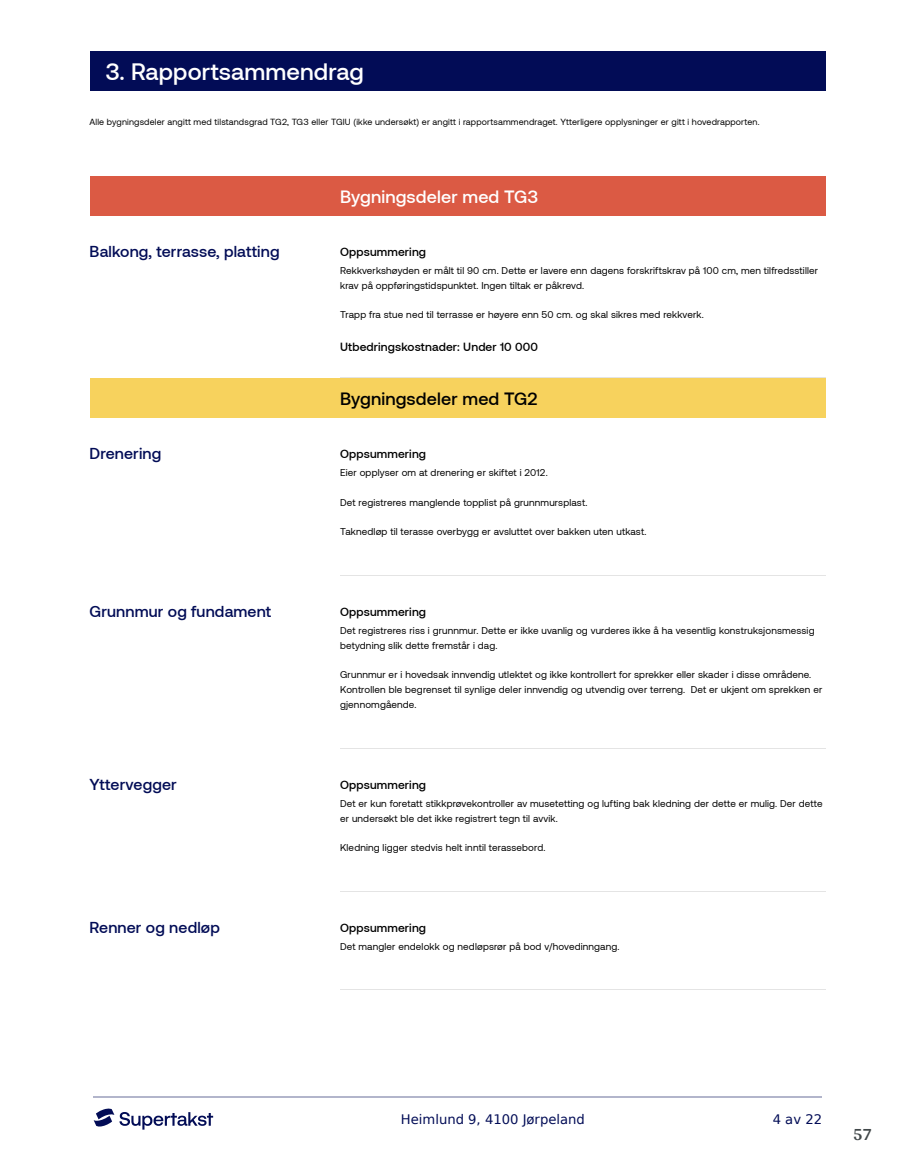
<style>
.page{position:relative;width:915px;height:1172px;background:#fff}
.page>*{position:absolute;margin:0;border:0;box-sizing:border-box;transform-origin:0 0}
.t1{font:500 23.7px "Aeonik";letter-spacing:.005em;color:#fff}
.t2{font:700 18px "Arya";color:#414749}
.t3{font:500 17.7px "Aeonik";letter-spacing:.01em;color:#fff}
.t4{font:500 17.7px "Aeonik";letter-spacing:.01em;color:#000}
.t5{font:500 15.75px "Aeonik";letter-spacing:.01em;color:#020c56}
.t6{font:13.2px "DejaVu Sans";color:#020c56}
.t7{font:500 11.85px "Aeonik";letter-spacing:.015em;color:#000}
.t8{font:9.9px/14.9px "Aeonik";letter-spacing:.015em;color:#000}
.t9{font:8.85px "Aeonik";letter-spacing:.02em;color:#000}
</style>
<div class="page">
<hr style="left:93px;top:1097px;width:728px;height:1px;background:#b2b5cb">
<svg style="left:94px;top:1108px;width:119px;height:21px"></svg>
<div style="left:89px;top:52px;width:736px;height:39px;background:#020c56"></div>
<div style="left:89px;top:176px;width:736px;height:39px;background:#db5a44"></div>
<div style="left:89px;top:378px;width:736px;height:40px;background:#f7d25d"></div>
<hr style="left:340px;top:377px;width:485px;height:1px;background:#e4e4e4">
<hr style="left:340px;top:575px;width:485px;height:1px;background:#e4e4e4">
<hr style="left:340px;top:747px;width:485px;height:1px;background:#e4e4e4">
<hr style="left:340px;top:891px;width:485px;height:1px;background:#e4e4e4">
<hr style="left:340px;top:989px;width:485px;height:1px;background:#e4e4e4">
<h1 class="t1" style="left:105px;top:59px;width:260px">3. Rapportsammendrag</h1>
<p class="t9" style="left:89px;top:117px;width:671px">Alle bygningsdeler angitt med tilstandsgrad TG2, TG3 eller TGIU (ikke undersøkt) er angitt i rapportsammendraget. Ytterligere opplysninger er gitt i hovedrapporten.</p>
<h3 class="t3" style="left:340px;top:187px;width:199px">Bygningsdeler med TG3</h3>
<h3 class="t5" style="left:89px;top:243px;width:191px">Balkong, terrasse, platting</h3>
<p class="t7" style="left:340px;top:245px;width:87px">Oppsummering</p>
<p class="t8" style="left:340px;top:263px;width:479px">Rekkverkshøyden er målt til 90 cm. Dette er lavere enn dagens forskriftskrav på 100 cm, men tilfredsstiller krav på oppføringstidspunktet. Ingen tiltak er påkrevd.</p>
<p class="t8" style="left:340px;top:307px;width:365px">Trapp fra stue ned til terrasse er høyere enn 50 cm. og skal sikres med rekkverk.</p>
<p class="t7" style="left:340px;top:340px;width:199px">Utbedringskostnader: Under 10 000</p>
<h3 class="t4" style="left:340px;top:389px;width:199px">Bygningsdeler med TG2</h3>
<h3 class="t5" style="left:89px;top:445px;width:73px">Drenering</h3>
<p class="t7" style="left:340px;top:447px;width:87px">Oppsummering</p>
<p class="t8" style="left:340px;top:465px;width:209px">Eier opplyser om at drenering er skiftet i 2012.</p>
<p class="t8" style="left:340px;top:495px;width:249px">Det registreres manglende topplist på grunnmursplast.</p>
<p class="t8" style="left:340px;top:524px;width:308px">Taknedløp til terasse overbygg er avsluttet over bakken uten utkast.</p>
<h3 class="t5" style="left:89px;top:603px;width:183px">Grunnmur og fundament</h3>
<p class="t7" style="left:340px;top:605px;width:87px">Oppsummering</p>
<p class="t8" style="left:340px;top:623px;width:476px">Det registreres riss i grunnmur. Dette er ikke uvanlig og vurderes ikke å ha vesentlig konstruksjonsmessig betydning slik dette fremstår i dag.</p>
<p class="t8" style="left:340px;top:668px;width:483px">Grunnmur er i hovedsak innvendig utlektet og ikke kontrollert for sprekker eller skader i disse områdene.<br>Kontrollen ble begrenset til synlige deler innvendig og utvendig over terreng. Det er ukjent om sprekken er gjennomgående.</p>
<h3 class="t5" style="left:89px;top:776px;width:89px">Yttervegger</h3>
<p class="t7" style="left:340px;top:778px;width:87px">Oppsummering</p>
<p class="t8" style="left:340px;top:796px;width:484px">Det er kun foretatt stikkprøvekontroller av musetetting og lufting bak kledning der dette er mulig. Der dette er undersøkt ble det ikke registrert tegn til avvik.</p>
<p class="t8" style="left:340px;top:840px;width:207px">Kledning ligger stedvis helt inntil terassebord.</p>
<h3 class="t5" style="left:89px;top:919px;width:132px">Renner og nedløp</h3>
<p class="t7" style="left:340px;top:921px;width:87px">Oppsummering</p>
<p class="t8" style="left:340px;top:939px;width:281px">Det mangler endelokk og nedløpsrør på bod v/hovedinngang.</p>
<h3 class="t6" style="left:400px;top:1108px;width:185px">Heimlund 9, 4100 Jørpeland</h3>
<h3 class="t6" style="left:772px;top:1108px;width:51px">4 av 22</h3>
<h2 class="t2" style="left:852px;top:1123px;width:21px">57</h2>
</div>
